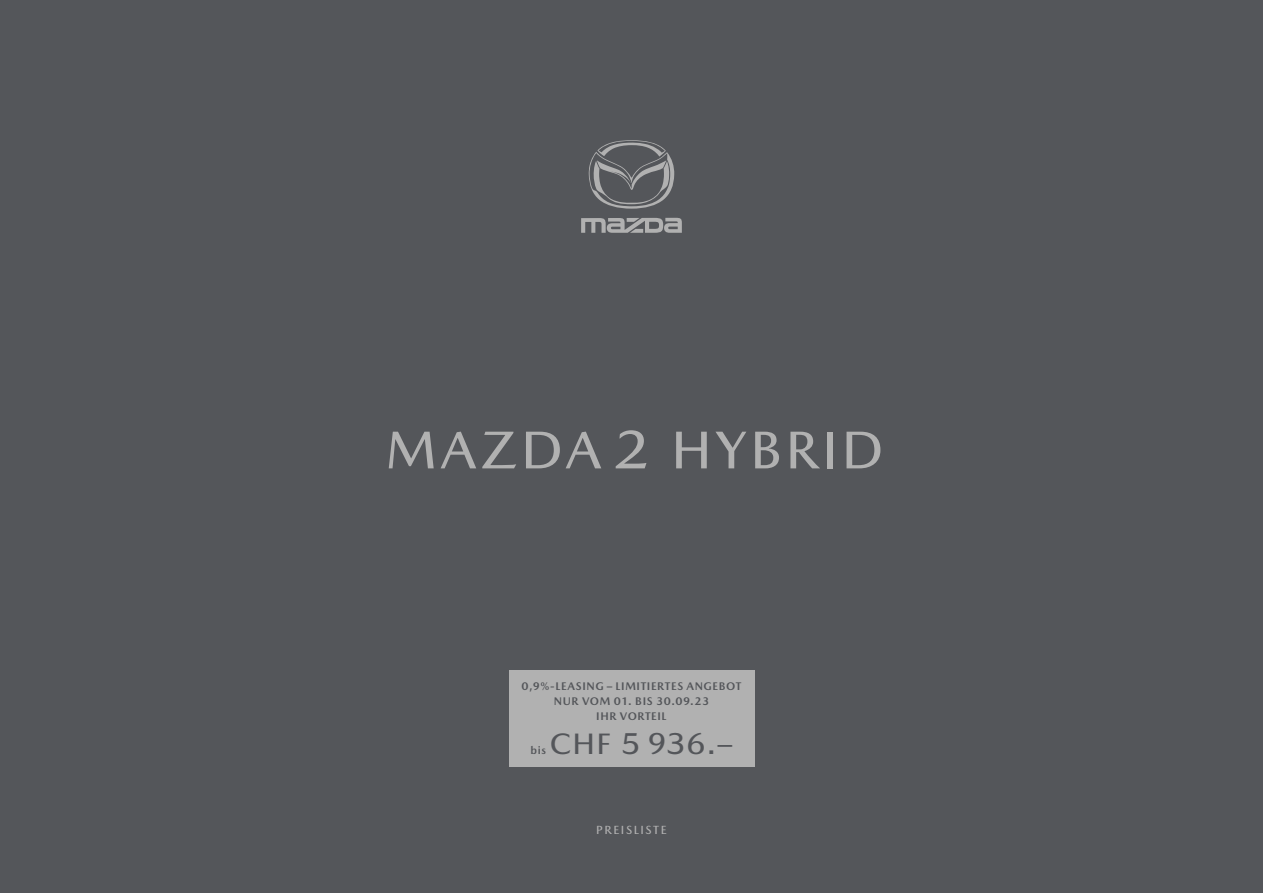
<style>
.page{position:relative;width:1263px;height:893px;background:#54565a}
.page>*{position:absolute;margin:0;border:0;box-sizing:border-box;transform-origin:0 0}
.t1{font:500 54px "Mazda Type";letter-spacing:.07em;color:#b1b1b1}
.t2{font:500 30px "Mazda Type";letter-spacing:.04em;color:#54565a}
.t3{font:500 12px "Mazda Type";letter-spacing:.13em;color:#b1b1b1}
.t4{font:700 11.25px/15px "Mazda Type";letter-spacing:.055em;color:#54565a;text-align:center}
</style>
<div class="page">
<svg style="left:589px;top:140px;width:85px;height:69px"></svg>
<svg style="left:581px;top:218px;width:101px;height:15px"></svg>
<div style="left:509px;top:670px;width:245px;height:97px;background:#b1b1b1"></div>
<h1 class="t1" style="left:386px;top:418px;width:499px">MAZDA 2 HYBRID</h1>
<p class="t4" style="left:522px;top:679px;width:221px">0,9%-LEASING – LIMITIERTES ANGEBOT<br>NUR VOM 01. BIS 30.09.23<br>IHR VORTEIL</p>
<p class="t4" style="left:530px;top:742px;width:17px">bis</p>
<h2 class="t2" style="left:550px;top:726px;width:184px">CHF 5 936.–</h2>
<p class="t3" style="left:596px;top:823px;width:72px">PREISLISTE</p>
</div>
